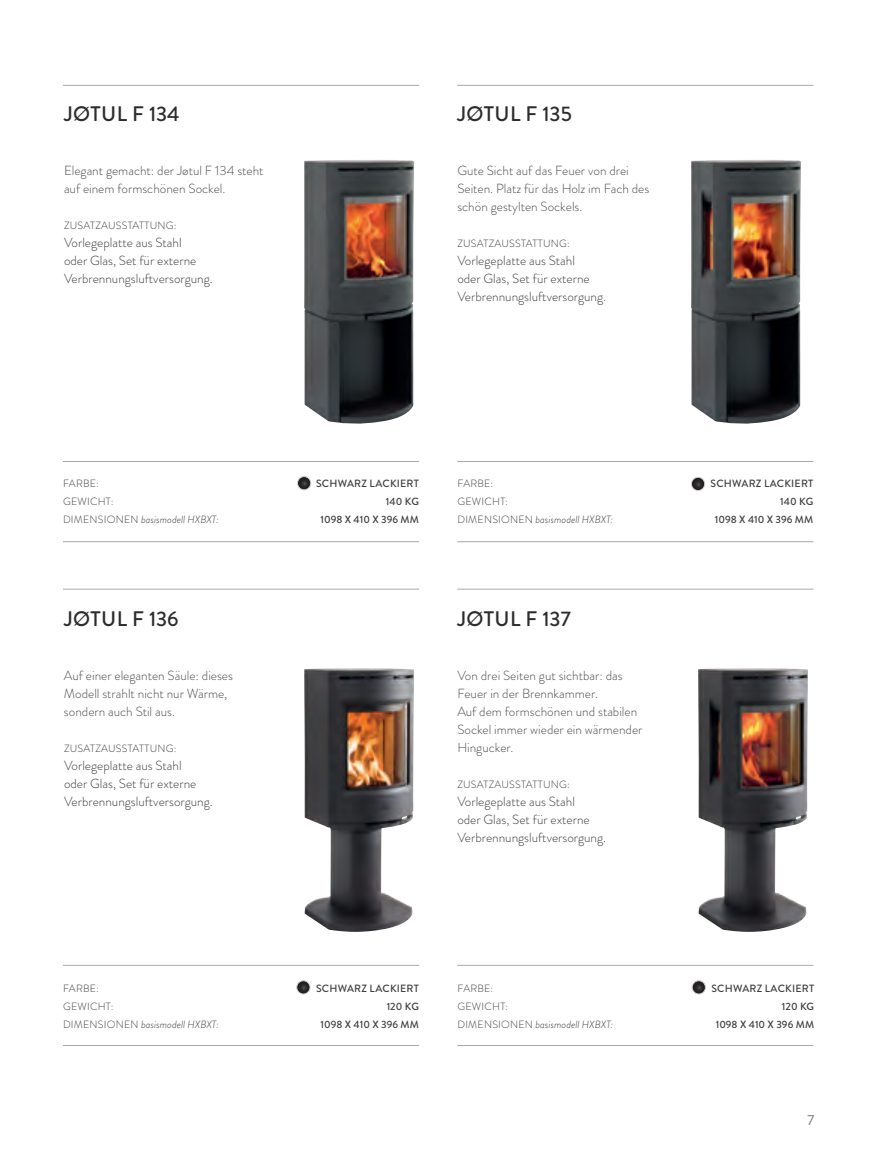
<style>
.page{position:relative;width:893px;height:1149px;background:#fff}
.page>*{position:absolute;margin:0;border:0;box-sizing:border-box;transform-origin:0 0}
.t1{font:500 21px "Brandon Grotesque";letter-spacing:.015em;color:#2e2b2c}
.t2{font:14.4px "Brandon Grotesque";color:#76787b}
.t3{font:300 13.2px/18px "Brandon Grotesque";color:#4b4c4d}
.t4{font:300 13.2px/18px "Brandon Grotesque";color:#3e3e3f}
.t5{font:300 10.5px/18px "Brandon Grotesque";letter-spacing:.02em;color:#3e3e3f}
.t6{font:500 10.5px/18px "Brandon Grotesque";letter-spacing:.015em;color:#3e3e3f;text-align:right}
.s1{font-style:italic}
</style>
<div class="page">
<img style="left:304px;top:160px;width:110px;height:264px">
<img style="left:691px;top:160px;width:110px;height:264px">
<img style="left:304px;top:668px;width:110px;height:263px">
<img style="left:698px;top:668px;width:110px;height:263px">
<hr style="left:63px;top:964px;width:356px;height:1px;background:#a8a9ad">
<hr style="left:63px;top:461px;width:356px;height:1px;background:#a8a9ad">
<hr style="left:457px;top:964px;width:356px;height:1px;background:#a8a9ad">
<hr style="left:457px;top:461px;width:356px;height:1px;background:#a8a9ad">
<hr style="left:63px;top:1044px;width:356px;height:1px;background:#a8a9ad">
<hr style="left:63px;top:541px;width:356px;height:1px;background:#a8a9ad">
<hr style="left:457px;top:1044px;width:356px;height:1px;background:#a8a9ad">
<hr style="left:457px;top:541px;width:356px;height:1px;background:#a8a9ad">
<hr style="left:63px;top:588px;width:356px;height:1px;background:#a8a9ad">
<hr style="left:63px;top:85px;width:356px;height:1px;background:#a8a9ad">
<hr style="left:457px;top:588px;width:356px;height:1px;background:#a8a9ad">
<hr style="left:457px;top:85px;width:356px;height:1px;background:#a8a9ad">
<svg style="left:297px;top:476px;width:14px;height:13px"></svg>
<div style="left:297px;top:476px;width:14px;height:14px;border:1px solid #d1d2d4;border-radius:50%"></div>
<svg style="left:691px;top:477px;width:14px;height:13px"></svg>
<div style="left:691px;top:477px;width:14px;height:14px;border:1px solid #d1d2d4;border-radius:50%"></div>
<svg style="left:297px;top:981px;width:13px;height:12px"></svg>
<div style="left:296px;top:980px;width:14px;height:14px;border:1px solid #d1d2d4;border-radius:50%"></div>
<svg style="left:692px;top:981px;width:13px;height:12px"></svg>
<div style="left:692px;top:980px;width:14px;height:14px;border:1px solid #d1d2d4;border-radius:50%"></div>
<h1 class="t1" style="left:64px;top:99px;width:117px">JØTUL F 134</h1>
<p class="t3" style="left:64px;top:162px;width:201px">Elegant gemacht: der Jøtul F 134 steht auf einem formschönen Sockel.</p>
<p class="t5" style="left:64px;top:216px;width:114px">ZUSATZAUSSTATTUNG:</p>
<p class="t4" style="left:64px;top:234px;width:150px">Vorlegeplatte aus Stahl<br>oder Glas, Set für externe<br>Verbrennungsluftversorgung.</p>
<h1 class="t1" style="left:457px;top:99px;width:116px">JØTUL F 135</h1>
<p class="t3" style="left:457px;top:162px;width:193px">Gute Sicht auf das Feuer von drei<br>Seiten. Platz für das Holz im Fach des schön gestylten Sockels.</p>
<p class="t5" style="left:457px;top:234px;width:114px">ZUSATZAUSSTATTUNG:</p>
<p class="t4" style="left:457px;top:252px;width:150px">Vorlegeplatte aus Stahl<br>oder Glas, Set für externe<br>Verbrennungsluftversorgung.</p>
<p class="t5" style="left:63px;top:474px;width:157px">FARBE:<br>GEWICHT:<br>DIMENSIONEN <span class="s1">basismodell HXBXT:</span></p>
<h1 class="t1" style="left:64px;top:603px;width:116px">JØTUL F 136</h1>
<p class="t3" style="left:64px;top:666px;width:171px">Auf einer eleganten Säule: dieses<br>Modell strahlt nicht nur Wärme, sondern auch Stil aus.</p>
<p class="t5" style="left:64px;top:738px;width:114px">ZUSATZAUSSTATTUNG:</p>
<p class="t4" style="left:64px;top:756px;width:150px">Vorlegeplatte aus Stahl<br>oder Glas, Set für externe<br>Verbrennungsluftversorgung.</p>
<p class="t5" style="left:63px;top:978px;width:157px">FARBE:<br>GEWICHT:<br>DIMENSIONEN <span class="s1">basismodell HXBXT:</span></p>
<p class="t5" style="left:457px;top:474px;width:157px">FARBE:<br>GEWICHT:<br>DIMENSIONEN <span class="s1">basismodell HXBXT:</span></p>
<p class="t6" style="left:316px;top:475px;width:104px">SCHWARZ LACKIERT<br>140 KG<br>1098 X 410 X 396 MM</p>
<p class="t6" style="left:710px;top:475px;width:104px">SCHWARZ LACKIERT<br>140 KG<br>1098 X 410 X 396 MM</p>
<h1 class="t1" style="left:457px;top:603px;width:115px">JØTUL F 137</h1>
<p class="t3" style="left:457px;top:666px;width:187px">Von drei Seiten gut sichtbar: das<br>Feuer in der Brennkammer.<br>Auf dem formschönen und stabilen<br>Sockel immer wieder ein wärmender<br>Hingucker.</p>
<p class="t5" style="left:457px;top:774px;width:114px">ZUSATZAUSSTATTUNG:</p>
<p class="t4" style="left:457px;top:792px;width:150px">Vorlegeplatte aus Stahl<br>oder Glas, Set für externe<br>Verbrennungsluftversorgung.</p>
<p class="t6" style="left:316px;top:979px;width:104px">SCHWARZ LACKIERT<br>120 KG<br>1098 X 410 X 396 MM</p>
<p class="t5" style="left:457px;top:978px;width:157px">FARBE:<br>GEWICHT:<br>DIMENSIONEN <span class="s1">basismodell HXBXT:</span></p>
<p class="t6" style="left:711px;top:979px;width:104px">SCHWARZ LACKIERT<br>120 KG<br>1098 X 410 X 396 MM</p>
<p class="t2" style="left:807px;top:1109px;width:8px">7</p>
</div>
